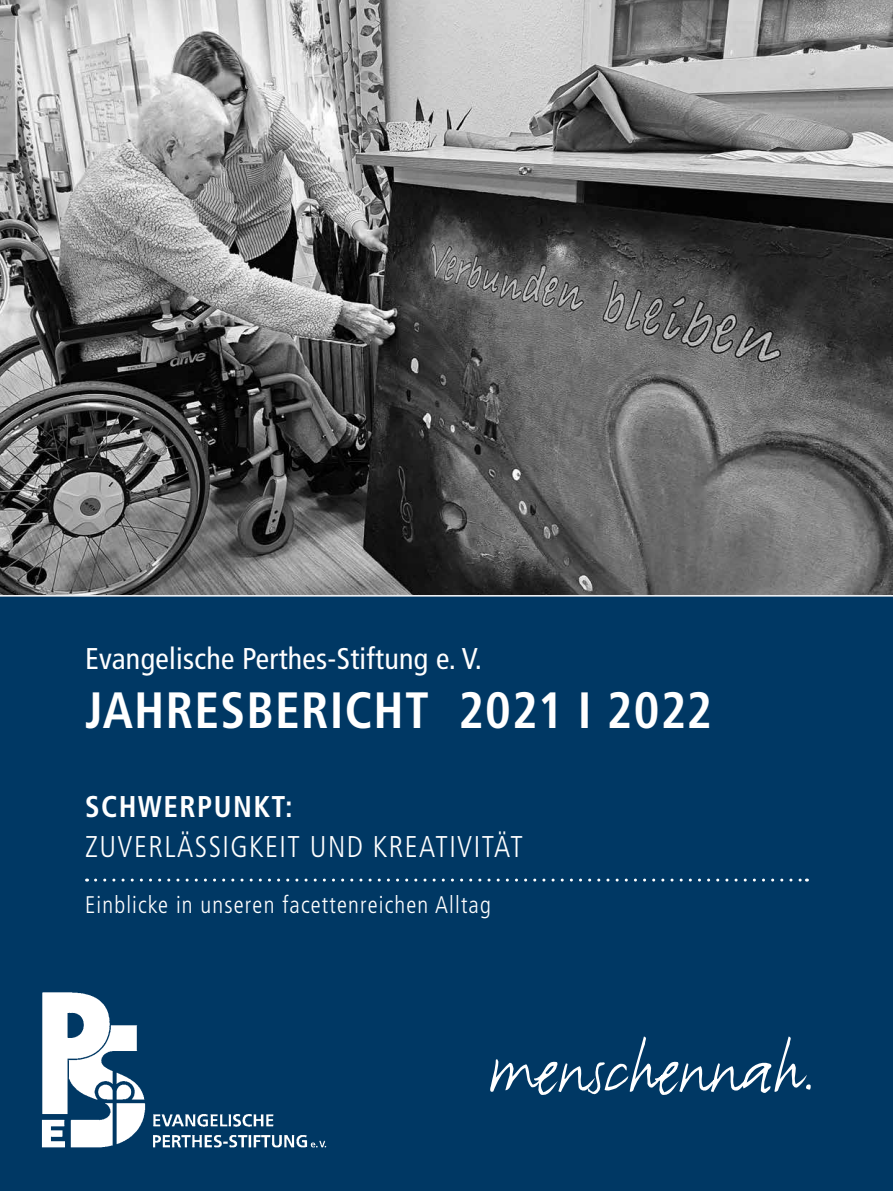
<style>
.page{position:relative;width:893px;height:1191px;background:#fff}
.page>*{position:absolute;margin:0;border:0;box-sizing:border-box;transform-origin:0 0}
.t1{font:700 condensed 51px "Frutiger LT Std";letter-spacing:.025em;color:#fff}
.t2{font:condensed 30px "Frutiger LT Std";letter-spacing:.01em;color:#fff}
.t3{font:300 condensed 30px "Frutiger LT Std";letter-spacing:.05em;color:#fff}
.t4{font:700 condensed 30px "Frutiger LT Std";letter-spacing:.05em;color:#fff}
.t5{font:300 condensed 24px "Frutiger LT Std";letter-spacing:.05em;color:#fff}
</style>
<div class="page">
<img style="left:0;top:0;width:893px;height:595px">
<div style="left:0;top:595px;width:893px;height:596px;background:#003864"></div>
<svg style="left:96px;top:878px;width:711px;height:3px"></svg>
<img style="left:41px;top:992px;width:286px;height:156px">
<svg style="left:490px;top:1036px;width:321px;height:59px"></svg>
<hr style="left:0;top:595px;width:893px;height:1px;background:#fff">
<p class="t2" style="left:85px;top:641px;width:399px">Evangelische Perthes-Stiftung e. V.</p>
<h1 class="t1" style="left:85px;top:680px;width:629px">JAHRESBERICHT 2021 I 2022</h1>
<p class="t4" style="left:85px;top:789px;width:209px">SCHWERPUNKT:</p>
<p class="t3" style="left:85px;top:830px;width:439px">ZUVERLÄSSIGKEIT UND KREATIVITÄT</p>
<p class="t5" style="left:85px;top:891px;width:407px">Einblicke in unseren facettenreichen Alltag</p>
</div>
